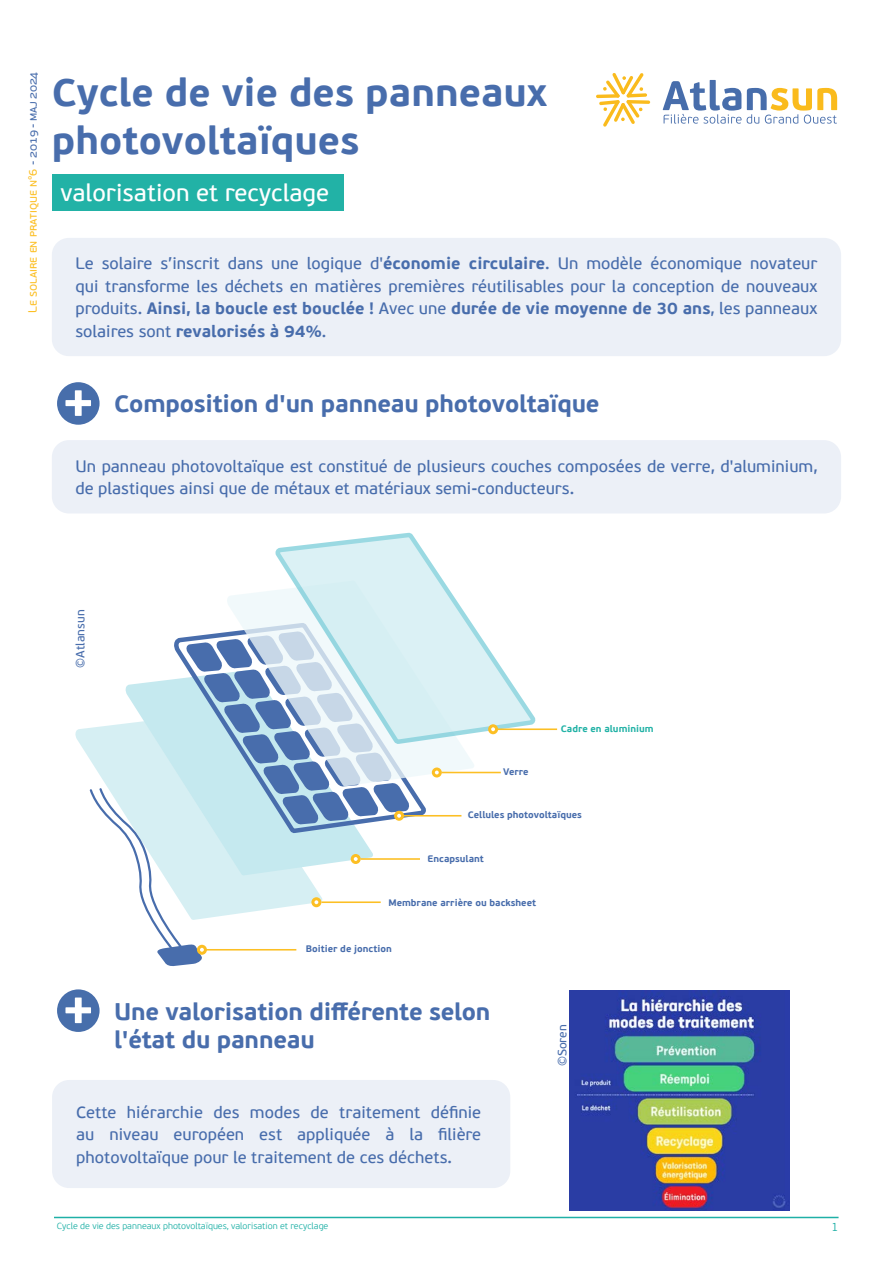
<style>
.page{position:relative;width:893px;height:1263px;background:#fff}
.page>*{position:absolute;margin:0;border:0;box-sizing:border-box;transform-origin:0 0}
.t1{font:700 39px/48px "PF Beau Sans Pro";color:#486dac}
.t2{font:700 24px/28.8px "PF Beau Sans Pro";letter-spacing:-.01em;color:#486dac}
.t3{font:24px "PF Beau Sans Pro Bbook";color:#fff}
.t4{font:16.5px/22.5px "PF Beau Sans Pro Bbook";color:#486dac}
.t5{font:700 16.5px/22.5px "PF Beau Sans Pro";color:#486dac}
.t6{font:12px "PF Beau Sans Pro";letter-spacing:-.03em;color:#fcbf24}
.t7{font:12px "PF Beau Sans Pro Bbook";color:#486dac}
.t8{font:300 12px "PF Beau Sans Pro";color:#1fb0a6}
.t9{font:700 9.45px "PF Beau Sans Pro";color:#486dac}
.t10{font:700 9.45px "PF Beau Sans Pro";color:#22b2a6}
.t11{font:300 9px "PF Beau Sans Pro";color:#1fb0a6}
.s1{color:#486dac}
.s2{font-family:"PF Beau Sans Pro";font-weight:700}
.s3{font-family:"PF Beau Sans Pro Bbook";font-weight:400}
</style>
<div class="page">
<hr style="left:54px;top:1217px;width:784px;height:1px;background:#1fb0a6">
<div style="left:52px;top:1080px;width:458px;height:108px;background:#ecf0f7;border-radius:17px"></div>
<div style="left:52px;top:440px;width:789px;height:73px;background:#ecf0f7;border-radius:17px"></div>
<svg style="left:663px;top:80px;width:174px;height:44px"></svg>
<svg style="left:596px;top:73px;width:54px;height:54px"></svg>
<div style="left:52px;top:174px;width:291px;height:36px;background:#22b2a6"></div>
<div style="left:52px;top:238px;width:789px;height:118px;background:#ecf0f7;border-radius:17px"></div>
<div style="left:57px;top:382px;width:43px;height:43px;background:#476eab;border-radius:50%"></div>
<svg style="left:65px;top:390px;width:26px;height:26px"></svg>
<div style="left:57px;top:989px;width:43px;height:43px;background:#476eab;border-radius:50%"></div>
<svg style="left:65px;top:997px;width:26px;height:26px"></svg>
<img style="left:569px;top:990px;width:221px;height:221px">
<svg style="left:75px;top:728px;width:13px;height:28px"></svg>
<svg style="left:227px;top:590px;width:247px;height:196px;fill:#f1f9fb"></svg>
<svg style="left:275px;top:533px;width:260px;height:211px"></svg>
<hr style="left:402px;top:815px;width:59px;height:1px;background:#fcbf24">
<svg style="left:432px;top:767px;width:10px;height:10px"></svg>
<svg style="left:435px;top:770px;width:4px;height:4px"></svg>
<hr style="left:441px;top:772px;width:60px;height:1px;background:#fcbf24">
<hr style="left:361px;top:858px;width:59px;height:2px;background:#fcbf24">
<svg style="left:88px;top:631px;width:322px;height:335px"></svg>
<svg style="left:488px;top:724px;width:10px;height:10px"></svg>
<svg style="left:491px;top:727px;width:4px;height:4px"></svg>
<hr style="left:498px;top:728px;width:59px;height:2px;background:#fcbf24">
<p class="t6" style="left:26px;top:313px;width:243px;rotate:-90deg">Le solaire en pratique n°6 <span class="s1">- 2019 - maj 2024</span></p>
<h1 class="t1" style="left:52px;top:69px;width:497px">Cycle de vie des panneaux photovoltaïques</h1>
<h2 class="t3" style="left:60px;top:179px;width:270px">valorisation et recyclage</h2>
<p class="t4" style="left:75px;top:253px;width:743px">Le solaire s’inscrit dans une logique d'<span class="s2">économie circulaire</span>. Un modèle économique novateur qui transforme les déchets en matières premières réutilisables pour la conception de nouveaux</p>
<p class="t5" style="left:75px;top:298px;width:743px"><span class="s3">produits.</span> Ainsi, la boucle est bouclée ! <span class="s3">Avec une</span> durée de vie moyenne de 30 ans<span class="s3">, les panneaux solaires sont</span> revalorisés à 94%<span class="s3">.</span></p>
<h2 class="t2" style="left:114px;top:390px;width:487px">Composition d'un panneau photovoltaïque</h2>
<p class="t4" style="left:75px;top:455px;width:743px">Un panneau photovoltaïque est constitué de plusieurs couches composées de verre, d'aluminium, de plastiques ainsi que de métaux et matériaux semi-conducteurs.</p>
<p class="t7" style="left:73px;top:668px;width:59px;rotate:-90deg">©Atlansun</p>
<p class="t10" style="left:561px;top:723px;width:94px">Cadre en aluminium</p>
<p class="t9" style="left:503px;top:766px;width:27px">Verre</p>
<p class="t9" style="left:468px;top:809px;width:116px">Cellules photovoltaïques</p>
<p class="t9" style="left:428px;top:853px;width:58px">Encapsulant</p>
<p class="t9" style="left:388px;top:896px;width:149px">Membrane arrière ou backsheet</p>
<p class="t9" style="left:306px;top:943px;width:88px">Boitier de jonction</p>
<h2 class="t2" style="left:114px;top:997px;width:378px">Une valorisation différente selon l'état du panneau</h2>
<p class="t7" style="left:555px;top:1066px;width:43px;rotate:-90deg">©Soren</p>
<p class="t4" style="left:76px;top:1101px;width:407px;text-align:justify">Cette hiérarchie des modes de traitement définie au niveau européen est appliquée à la filière photovoltaïque pour le traitement de ces déchets.</p>
<p class="t11" style="left:57px;top:1220px;width:273px">Cycle de vie des panneaux photovoltaïques, valorisation et recyclage</p>
<p class="t8" style="left:831px;top:1220px;width:8px">1</p>
</div>
